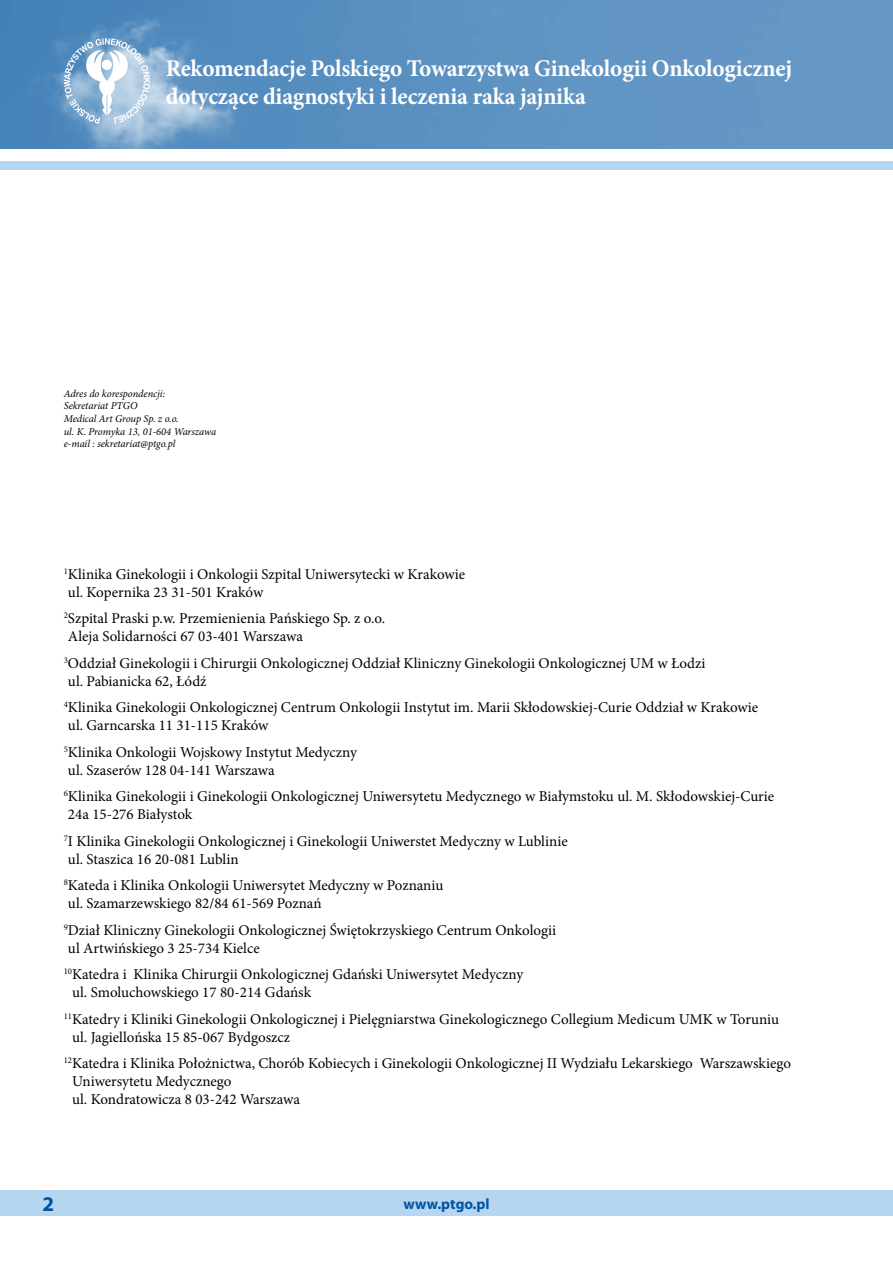
<style>
.page{position:relative;width:893px;height:1263px;background:#fff}
.page>*{position:absolute;margin:0;border:0;box-sizing:border-box;transform-origin:0 0}
.t1{font:700 24px/28.8px "Minion Pro";letter-spacing:-.01em;color:#fff}
.t2{font:700 21px "Myriad Pro";color:#00549e}
.t3{font:15px/18px "Minion Pro";color:#000}
.t4{font:700 15px "Myriad Pro";color:#00549e}
.t5{font:italic 10.5px/12.6px "Minion Pro";letter-spacing:-.01em;color:#000}
</style>
<div class="page">
<div style="left:0;top:162px;width:893px;height:8px;background:#b5d5f0"></div>
<img style="left:0;top:0;width:893px;height:149px">
<div style="left:0;top:1191px;width:893px;height:25px;background:#b5d5f0"></div>
<svg style="left:64px;top:38px;width:86px;height:86px"></svg>
<h1 class="t1" style="left:166px;top:53px;width:628px">Rekomendacje Polskiego Towarzystwa Ginekologii Onkologicznej dotyczące diagnostyki i leczenia raka jajnika</h1>
<p class="t5" style="left:64px;top:387px;width:154px">Adres do korespondencji:<br>Sekretariat PTGO<br>Medical Art Group Sp. z o.o.<br>ul. K. Promyka 13, 01-604 Warszawa e-mail : sekretariat@ptgo.pl</p>
<p class="t3" style="left:64px;top:565px;width:403px"><sup>1</sup>Klinika Ginekologii i Onkologii Szpital Uniwersytecki w Krakowie ul. Kopernika 23 31-501 Kraków</p>
<p class="t3" style="left:64px;top:609px;width:323px"><sup>2</sup>Szpital Praski p.w. Przemienienia Pańskiego Sp. z o.o.<br>Aleja Solidarności 67 03-401 Warszawa</p>
<p class="t3" style="left:64px;top:654px;width:643px"><sup>3</sup>Oddział Ginekologii i Chirurgii Onkologicznej Oddział Kliniczny Ginekologii Onkologicznej UM w Łodzi ul. Pabianicka 62, Łódź</p>
<p class="t3" style="left:64px;top:698px;width:696px"><sup>4</sup>Klinika Ginekologii Onkologicznej Centrum Onkologii Instytut im. Marii Skłodowskiej-Curie Oddział w Krakowie ul. Garncarska 11 31-115 Kraków</p>
<p class="t3" style="left:64px;top:743px;width:295px"><sup>5</sup>Klinika Onkologii Wojskowy Instytut Medyczny ul. Szaserów 128 04-141 Warszawa</p>
<p class="t3" style="left:64px;top:787px;width:712px"><sup>6</sup>Klinika Ginekologii i Ginekologii Onkologicznej Uniwersytetu Medycznego w Białymstoku ul. M. Skłodowskiej-Curie<br>24a 15-276 Białystok</p>
<p class="t3" style="left:64px;top:832px;width:505px"><sup>7</sup>I Klinika Ginekologii Onkologicznej i Ginekologii Uniwerstet Medyczny w Lublinie ul. Staszica 16 20-081 Lublin</p>
<p class="t3" style="left:64px;top:876px;width:381px"><sup>8</sup>Kateda i Klinika Onkologii Uniwersytet Medyczny w Poznaniu ul. Szamarzewskiego 82/84 61-569 Poznań</p>
<p class="t3" style="left:64px;top:921px;width:494px"><sup>9</sup>Dział Kliniczny Ginekologii Onkologicznej Świętokrzyskiego Centrum Onkologii ul Artwińskiego 3 25-734 Kielce</p>
<p class="t3" style="left:72px;top:965px;width:453px;text-indent:-8px"><sup>10</sup>Katedra i Klinika Chirurgii Onkologicznej Gdański Uniwersytet Medyczny ul. Smoluchowskiego 17 80-214 Gdańsk</p>
<p class="t3" style="left:72px;top:1010px;width:708px;text-indent:-8px"><sup>11</sup>Katedry i Kliniki Ginekologii Onkologicznej i Pielęgniarstwa Ginekologicznego Collegium Medicum UMK w Toruniu ul. Jagiellońska 15 85-067 Bydgoszcz</p>
<p class="t3" style="left:72px;top:1054px;width:720px;text-indent:-8px"><sup>12</sup>Katedra i Klinika Położnictwa, Chorób Kobiecych i Ginekologii Onkologicznej II Wydziału Lekarskiego Warszawskiego<br>Uniwersytetu Medycznego<br>ul. Kondratowicza 8 03-242 Warszawa</p>
<h2 class="t2" style="left:43px;top:1190px;width:13px">2</h2>
<p class="t4" style="left:403px;top:1194px;width:88px">www.ptgo.pl</p>
</div>
